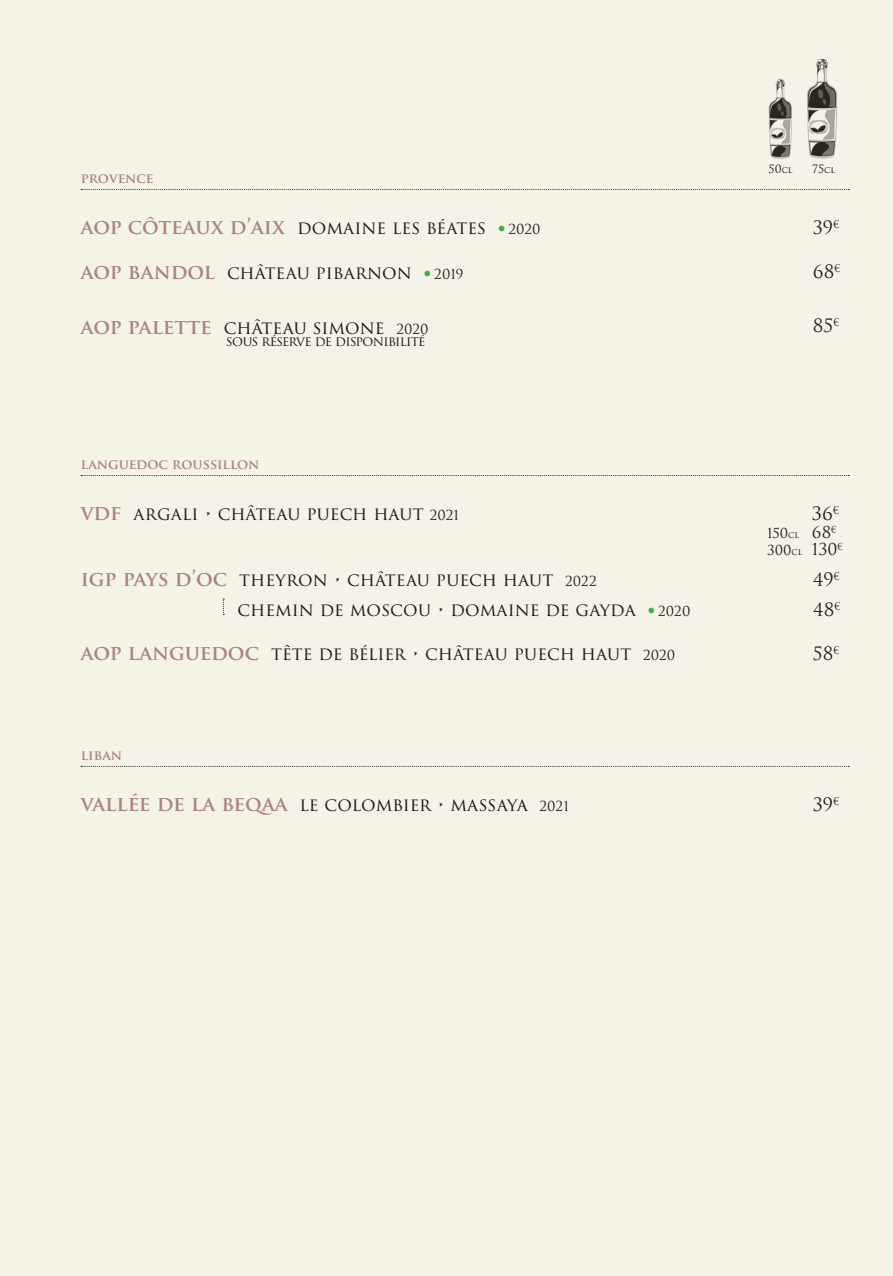
<style>
.page{position:relative;width:893px;height:1276px;background:#f5f2e8}
.page>*{position:absolute;margin:0;border:0;box-sizing:border-box;transform-origin:0 0}
.t1{font:18px "Trajan Pro 3";color:#1f1a1a}
.t2{font:15.97px "Trajan Pro 3";color:#1f1a1a}
.t3{font:13.5px "Trajan Pro 3";letter-spacing:-.055em;color:#1f1a1a}
.t4{font:700 13.5px "Trajan Pro";color:#a9857a}
.t5{font:11.25px "Trajan Pro 3";color:#1f1a1a}
.s1{font-size:9px}
.s2{font-family:"Trajan Pro";font-weight:700;font-size:20.25px;color:#a9857a}
.s3{font-family:"Avenir Next Condensed";font-size:15.75px;color:#40ae49}
.s4{font-size:13.5px}
</style>
<div class="page">
<img style="left:807px;top:58px;width:31px;height:101px">
<img style="left:768px;top:79px;width:24px;height:80px">
<svg style="left:81px;top:189px;width:768px;height:1px"></svg>
<svg style="left:81px;top:475px;width:768px;height:1px"></svg>
<svg style="left:223px;top:599px;width:1px;height:16px"></svg>
<svg style="left:81px;top:766px;width:768px;height:1px"></svg>
<p class="t4" style="left:81px;top:169px;width:75px">PROVENCE</p>
<p class="t5" style="left:768px;top:162px;width:26px">50<span class="s1">CL</span></p>
<p class="t5" style="left:812px;top:162px;width:25px">75<span class="s1">CL</span></p>
<p class="t1" style="left:81px;top:215px;width:461px"><span class="s2">AOP CÔTEAUX D’AIX</span> DOMAINE LES BÉATES <span class="s3">•</span> <span class="s4">2020</span></p>
<p class="t1" style="left:813px;top:215px;width:28px">39<sup>€</sup></p>
<p class="t1" style="left:81px;top:260px;width:384px"><span class="s2">AOP BANDOL</span> CHÂTEAU PIBARNON <span class="s3">•</span> <span class="s4">2019</span></p>
<p class="t1" style="left:813px;top:259px;width:29px">68<sup>€</sup></p>
<p class="t1" style="left:81px;top:315px;width:349px"><span class="s2">AOP PALETTE</span> CHÂTEAU SIMONE <span class="s4">2020</span></p>
<p class="t3" style="left:226px;top:331px;width:201px">SOUS RÉSERVE DE DISPONIBILITÉ</p>
<p class="t1" style="left:813px;top:313px;width:28px">85<sup>€</sup></p>
<p class="t4" style="left:81px;top:455px;width:180px">LANGUEDOC ROUSSILLON</p>
<p class="t1" style="left:81px;top:501px;width:380px"><span class="s2">VDF</span> ARGALI • CHÂTEAU PUECH HAUT <span class="s4">2021</span></p>
<p class="t1" style="left:812px;top:501px;width:29px">36<sup>€</sup></p>
<p class="t2" style="left:812px;top:521px;width:26px">68<sup>€</sup></p>
<p class="t3" style="left:767px;top:524px;width:34px">150<span class="s1">CL</span></p>
<p class="t3" style="left:767px;top:541px;width:37px">300<span class="s1">CL</span></p>
<p class="t2" style="left:812px;top:538px;width:33px">130<sup>€</sup></p>
<p class="t1" style="left:81px;top:567px;width:517px"><span class="s2">IGP PAYS D’OC</span> THEYRON • CHÂTEAU PUECH HAUT <span class="s4">2022</span></p>
<p class="t1" style="left:813px;top:567px;width:28px">49<sup>€</sup></p>
<p class="t1" style="left:238px;top:597px;width:454px">CHEMIN DE MOSCOU • DOMAINE DE GAYDA <span class="s3">•</span> <span class="s4">2020</span></p>
<p class="t1" style="left:813px;top:597px;width:29px">48<sup>€</sup></p>
<p class="t1" style="left:81px;top:641px;width:596px"><span class="s2">AOP LANGUEDOC</span> TÊTE DE BÉLIER • CHÂTEAU PUECH HAUT <span class="s4">2020</span></p>
<p class="t1" style="left:813px;top:641px;width:28px">58<sup>€</sup></p>
<p class="t4" style="left:81px;top:746px;width:43px">LIBAN</p>
<p class="t1" style="left:81px;top:792px;width:490px"><span class="s2">VALLÉE DE LA BEQAA</span> LE COLOMBIER • MASSAYA <span class="s4">2021</span></p>
<p class="t1" style="left:813px;top:792px;width:28px">39<sup>€</sup></p>
</div>
